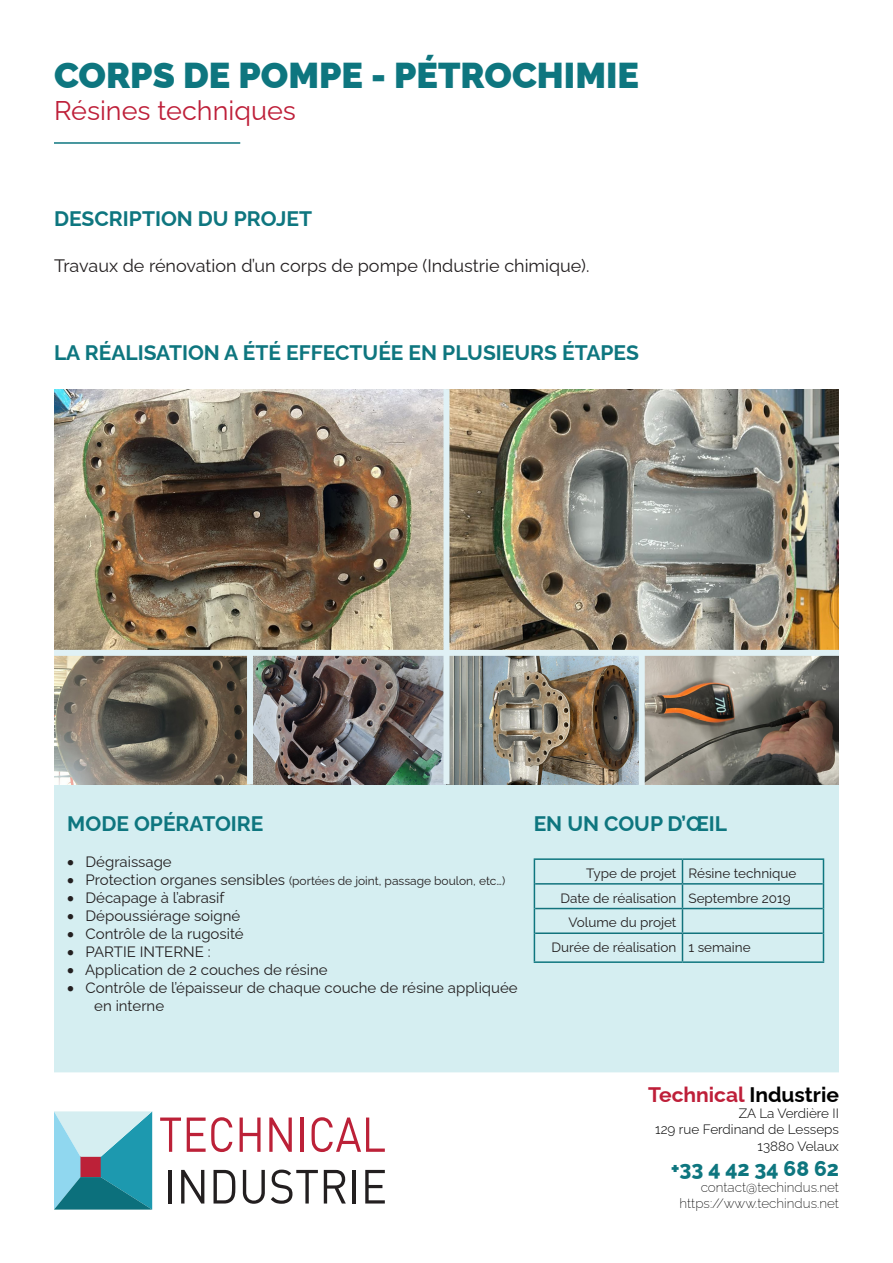
<style>
.page{position:relative;width:893px;height:1263px;background:#fff}
.page>*{position:absolute;margin:0;border:0;box-sizing:border-box;transform-origin:0 0}
.t1{font:900 36px "Raleway";color:#0e767f}
.t2{font:27px "Raleway";color:#be1f39}
.Style_de_paragraphe_1{font:700 21px "Raleway";color:#0e767f}
.t3{font:700 21px "Raleway";color:#be1f39}
.t4{font:800 21px "Raleway";color:#0e767f}
.t5{font:18px "Raleway";color:#231f20}
.t6{font:15px/18px "Raleway";color:#231f20}
.t7{font:13.5px "Raleway";color:#231f20}
.t8{font:300 13.5px "Raleway";color:#000001}
.t9{font:200 13.5px "Raleway";color:#000}
.t10{font:12px "Raleway";color:#231f20}
.s1{font-size:15px}
.s2{color:#000}
</style>
<div class="page">
<div style="left:54px;top:389px;width:785px;height:683px;background:#d5eef1"></div>
<img style="left:54px;top:389px;width:785px;height:395px">
<hr style="left:682px;top:883px;width:141px;height:1px;background:#12737d">
<hr style="left:682px;top:908px;width:141px;height:1px;background:#12737d">
<hr style="left:682px;top:932px;width:141px;height:2px;background:#12737d">
<hr style="left:535px;top:883px;width:147px;height:1px;background:#12737d">
<hr style="left:535px;top:908px;width:147px;height:1px;background:#12737d">
<hr style="left:535px;top:932px;width:147px;height:2px;background:#12737d">
<svg style="left:682px;top:860px;width:1px;height:101px"></svg>
<hr style="left:534px;top:858px;width:148px;height:2px;background:#0e767f">
<hr style="left:682px;top:858px;width:142px;height:2px;background:#0e767f">
<svg style="left:534px;top:860px;width:1px;height:101px"></svg>
<svg style="left:823px;top:860px;width:1px;height:101px"></svg>
<hr style="left:534px;top:961px;width:148px;height:2px;background:#0e767f">
<hr style="left:682px;top:961px;width:142px;height:2px;background:#0e767f">
<svg style="left:160px;top:1117px;width:21px;height:35px"></svg>
<svg style="left:187px;top:1117px;width:45px;height:35px"></svg>
<svg style="left:240px;top:1117px;width:21px;height:35px"></svg>
<svg style="left:269px;top:1117px;width:23px;height:35px"></svg>
<hr style="left:301px;top:1117px;width:3px;height:35px;background:#bc2138">
<svg style="left:311px;top:1117px;width:74px;height:35px"></svg>
<hr style="left:169px;top:1170px;width:3px;height:33px;background:#231f20">
<svg style="left:181px;top:1170px;width:23px;height:33px"></svg>
<svg style="left:214px;top:1170px;width:21px;height:33px"></svg>
<svg style="left:243px;top:1170px;width:22px;height:34px"></svg>
<svg style="left:271px;top:1169px;width:47px;height:35px"></svg>
<svg style="left:324px;top:1170px;width:22px;height:33px"></svg>
<hr style="left:353px;top:1170px;width:3px;height:33px;background:#231f20">
<svg style="left:365px;top:1170px;width:20px;height:33px"></svg>
<svg style="left:54px;top:1111px;width:98px;height:98px;background:#68aebd"></svg>
<hr style="left:54px;top:142px;width:186px;height:2px;background:#0e767f">
<div style="left:54px;top:650px;width:785px;height:6px;background:#e0f1f5"></div>
<div style="left:247px;top:653px;width:6px;height:131px;background:#e0f1f5"></div>
<div style="left:639px;top:653px;width:6px;height:132px;background:#e0f1f5"></div>
<div style="left:443px;top:389px;width:6px;height:395px;background:#e0f1f5"></div>
<p class="t1" style="left:54px;top:46px;width:586px">CORPS DE POMPE - PÉTROCHIMIE</p>
<p class="t2" style="left:54px;top:89px;width:243px">Résines techniques</p>
<p class="Style_de_paragraphe_1" style="left:54px;top:202px;width:260px">DESCRIPTION DU PROJET</p>
<p class="t5" style="left:54px;top:251px;width:537px">Travaux de rénovation d’un corps de pompe (Industrie chimique).</p>
<p class="Style_de_paragraphe_1" style="left:54px;top:336px;width:587px">LA RÉALISATION A ÉTÉ EFFECTUÉE EN PLUSIEURS ÉTAPES</p>
<p class="Style_de_paragraphe_1" style="left:67px;top:807px;width:198px">MODE OPÉRATOIRE</p>
<p class="t6" style="left:67px;top:851px;width:106px">• Dégraissage</p>
<p class="t10" style="left:67px;top:871px;width:439px">• <span class="s1">Protection organes sensibles</span> (portées de joint, passage boulon, etc…)</p>
<p class="t6" style="left:67px;top:887px;width:159px">• Décapage à l’abrasif</p>
<p class="t6" style="left:67px;top:905px;width:174px">• Dépoussiérage soigné</p>
<p class="t6" style="left:67px;top:923px;width:178px">• Contrôle de la rugosité</p>
<p class="t6" style="left:67px;top:941px;width:145px">• PARTIE INTERNE :</p>
<p class="t6" style="left:67px;top:959px;width:262px">• Application de 2 couches de résine</p>
<p class="t6" style="left:94px;top:977px;width:425px;text-indent:-27px">• Contrôle de l’épaisseur de chaque couche de résine appliquée en interne</p>
<p class="Style_de_paragraphe_1" style="left:534px;top:807px;width:195px">EN UN COUP D’ŒIL</p>
<p class="t7" style="left:586px;top:862px;width:92px">Type de projet</p>
<p class="t7" style="left:688px;top:862px;width:109px">Résine technique</p>
<p class="t7" style="left:560px;top:887px;width:118px">Date de réalisation</p>
<p class="t7" style="left:688px;top:887px;width:104px">Septembre 2019</p>
<p class="t7" style="left:569px;top:912px;width:109px">Volume du projet</p>
<p class="t7" style="left:552px;top:936px;width:126px">Durée de réalisation</p>
<p class="t7" style="left:688px;top:936px;width:64px">1 semaine</p>
<p class="t3" style="left:648px;top:1078px;width:192px">Technical <span class="s2">Industrie</span></p>
<p class="t8" style="left:739px;top:1103px;width:102px">ZA La Verdière II</p>
<p class="t8" style="left:655px;top:1119px;width:185px">129 rue Ferdinand de Lesseps</p>
<p class="t8" style="left:758px;top:1135px;width:83px">13880 Velaux</p>
<p class="t4" style="left:671px;top:1151px;width:170px">+33 4 42 34 68 62</p>
<p class="t9" style="left:701px;top:1176px;width:140px">contact@techindus.net</p>
<p class="t9" style="left:679px;top:1193px;width:161px">https://www.techindus.net</p>
</div>
